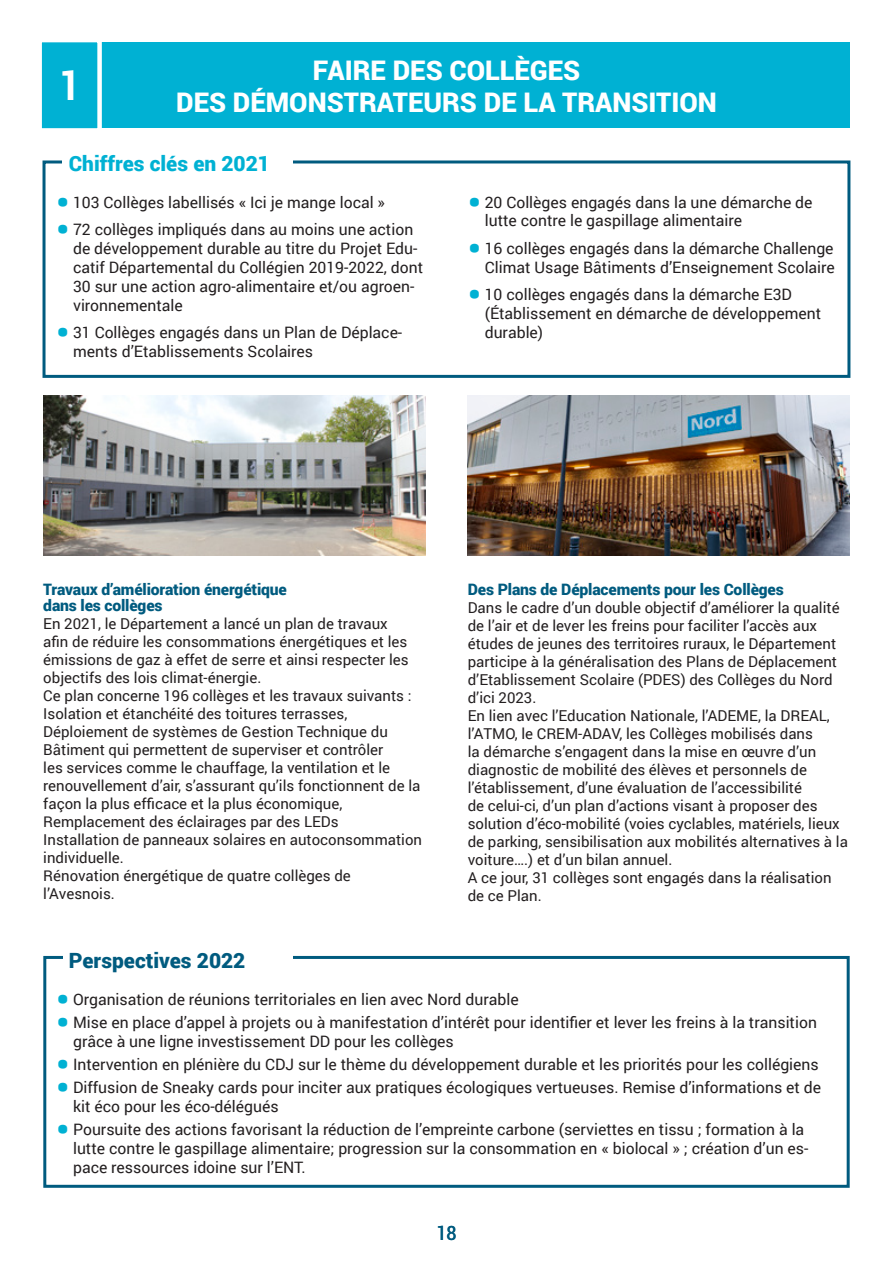
<style>
.page{position:relative;width:893px;height:1263px;background:#fff}
.page>*{position:absolute;margin:0;border:0;box-sizing:border-box;transform-origin:0 0}
.t1{font:700 condensed 40.5px "Roboto";color:#fff}
.t2{font:900 27px "Roboto";color:#fff}
.t3{font:900 21px "Roboto";color:#00b1d3}
.t4{font:900 21px "Roboto";color:#005b7f}
.t5{font:condensed 19.5px "Roboto";color:#005b7f}
.t6{font:15.75px/18.9px "Roboto";color:#231f20}
.t7{font:900 15.75px "Roboto";letter-spacing:-.01em;color:#005b7f}
.t8{font:15px/18px "Roboto";color:#231f20}
.s1{font-weight:900;font-size:31.5px;color:#00b1d3}
</style>
<div class="page">
<div style="left:43px;top:43px;width:807px;height:85px;background:#00b1d3"></div>
<div style="left:43px;top:160px;width:807px;height:218px;border:3px solid #005b7f"></div>
<div style="left:62px;top:150px;width:230px;height:29px;background:#fff"></div>
<div style="left:43px;top:956px;width:807px;height:232px;border:3px solid #005b7f"></div>
<div style="left:63px;top:945px;width:230px;height:29px;background:#fff"></div>
<img style="left:43px;top:396px;width:382px;height:159px">
<img style="left:467px;top:396px;width:382px;height:159px">
<div style="left:40px;top:40px;width:60px;height:90px;background:#00b1d3"></div>
<div style="left:37px;top:38px;width:65px;height:95px;border:4px solid #fff"></div>
<p class="t1" style="left:59px;top:58px;width:23px">1</p>
<p class="t2" style="left:313px;top:51px;width:269px">FAIRE DES COLLÈGES</p>
<p class="t2" style="left:176px;top:84px;width:542px">DES DÉMONSTRATEURS DE LA TRANSITION</p>
<p class="t3" style="left:69px;top:149px;width:203px">Chiffres clés en 2021</p>
<p class="t6" style="left:56px;top:192px;width:330px"><span class="s1">•</span> 103 Collèges labellisés « Ici je mange local »</p>
<p class="t6" style="left:73px;top:219px;width:352px;text-indent:-17px"><span class="s1">•</span> 72 collèges impliqués dans au moins une action de développement durable au titre du Projet Edu&shy;catif Départemental du Collégien 2019-2022, dont 30 sur une action agro-alimentaire et/ou agroen&shy;vironnementale</p>
<p class="t6" style="left:73px;top:322px;width:331px;text-indent:-17px"><span class="s1">•</span> 31 Collèges engagés dans un Plan de Déplace&shy;ments d’Etablissements Scolaires</p>
<p class="t6" style="left:485px;top:192px;width:329px;text-indent:-17px"><span class="s1">•</span> 20 Collèges engagés dans la une démarche de lutte contre le gaspillage alimentaire</p>
<p class="t6" style="left:468px;top:238px;width:369px;text-align:right"><span class="s1">•</span> 16 collèges engagés dans la démarche Challenge<br>Climat Usage Bâtiments d’Enseignement Scolaire</p>
<p class="t6" style="left:485px;top:284px;width:338px;text-indent:-17px"><span class="s1">•</span> 10 collèges engagés dans la démarche E3D (Établissement en démarche de développement durable)</p>
<p class="t7" style="left:43px;top:578px;width:245px">Travaux d’amélioration énergétique</p>
<p class="t7" style="left:43px;top:595px;width:121px">dans les collèges</p>
<p class="t8" style="left:43px;top:614px;width:367px">En 2021, le Département a lancé un plan de travaux afin de réduire les consommations énergétiques et les émissions de gaz à effet de serre et ainsi respecter les objectifs des lois climat-énergie.</p>
<p class="t8" style="left:43px;top:686px;width:370px">Ce plan concerne 196 collèges et les travaux suivants :</p>
<p class="t8" style="left:43px;top:704px;width:305px">Isolation et étanchéité des toitures terrasses,</p>
<p class="t8" style="left:43px;top:722px;width:379px">Déploiement de systèmes de Gestion Technique du Bâtiment qui permettent de superviser et contrôler<br>les services comme le chauffage, la ventilation et le renouvellement d’air, s’assurant qu’ils fonctionnent de la façon la plus efficace et la plus économique,</p>
<p class="t8" style="left:43px;top:812px;width:297px">Remplacement des éclairages par des LEDs</p>
<p class="t8" style="left:43px;top:830px;width:380px">Installation de panneaux solaires en autoconsommation individuelle.</p>
<p class="t8" style="left:43px;top:866px;width:309px">Rénovation énergétique de quatre collèges de l’Avesnois.</p>
<p class="t7" style="left:468px;top:578px;width:317px">Des Plans de Déplacements pour les Collèges</p>
<p class="t8" style="left:468px;top:598px;width:373px">Dans le cadre d’un double objectif d’améliorer la qualité de l’air et de lever les freins pour faciliter l’accès aux études de jeunes des territoires ruraux, le Département participe à la généralisation des Plans de Déplacement d’Etablissement Scolaire (PDES) des Collèges du Nord d’ici 2023.</p>
<p class="t8" style="left:468px;top:706px;width:382px">En lien avec l’Education Nationale, l’ADEME, la DREAL, l’ATMO, le CREM-ADAV, les Collèges mobilisés dans<br>la démarche s’engagent dans la mise en œuvre d’un diagnostic de mobilité des élèves et personnels de l’établissement, d’une évaluation de l’accessibilité<br>de celui-ci, d’un plan d’actions visant à proposer des solution d’éco-mobilité (voies cyclables, matériels, lieux de parking, sensibilisation aux mobilités alternatives à la voiture….) et d’un bilan annuel.</p>
<p class="t8" style="left:468px;top:868px;width:365px">A ce jour, 31 collèges sont engagés dans la réalisation de ce Plan.</p>
<p class="t4" style="left:69px;top:946px;width:178px">Perspectives 2022</p>
<p class="t6" style="left:56px;top:989px;width:464px"><span class="s1">•</span> Organisation de réunions territoriales en lien avec Nord durable</p>
<p class="t6" style="left:73px;top:1012px;width:745px;text-indent:-17px"><span class="s1">•</span> Mise en place d’appel à projets ou à manifestation d’intérêt pour identifier et lever les freins à la transition grâce à une ligne investissement DD pour les collèges</p>
<p class="t6" style="left:56px;top:1054px;width:764px"><span class="s1">•</span> Intervention en plénière du CDJ sur le thème du développement durable et les priorités pour les collégiens</p>
<p class="t6" style="left:73px;top:1078px;width:750px;text-indent:-17px"><span class="s1">•</span> Diffusion de Sneaky cards pour inciter aux pratiques écologiques vertueuses. Remise d’informations et de kit éco pour les éco-délégués</p>
<p class="t6" style="left:73px;top:1120px;width:737px;text-indent:-17px"><span class="s1">•</span> Poursuite des actions favorisant la réduction de l’empreinte carbone (serviettes en tissu ; formation à la lutte contre le gaspillage alimentaire; progression sur la consommation en « biolocal » ; création d’un es&shy;pace ressources idoine sur l’ENT.</p>
<h3 class="t5" style="left:436px;top:1219px;width:22px">18</h3>
</div>
